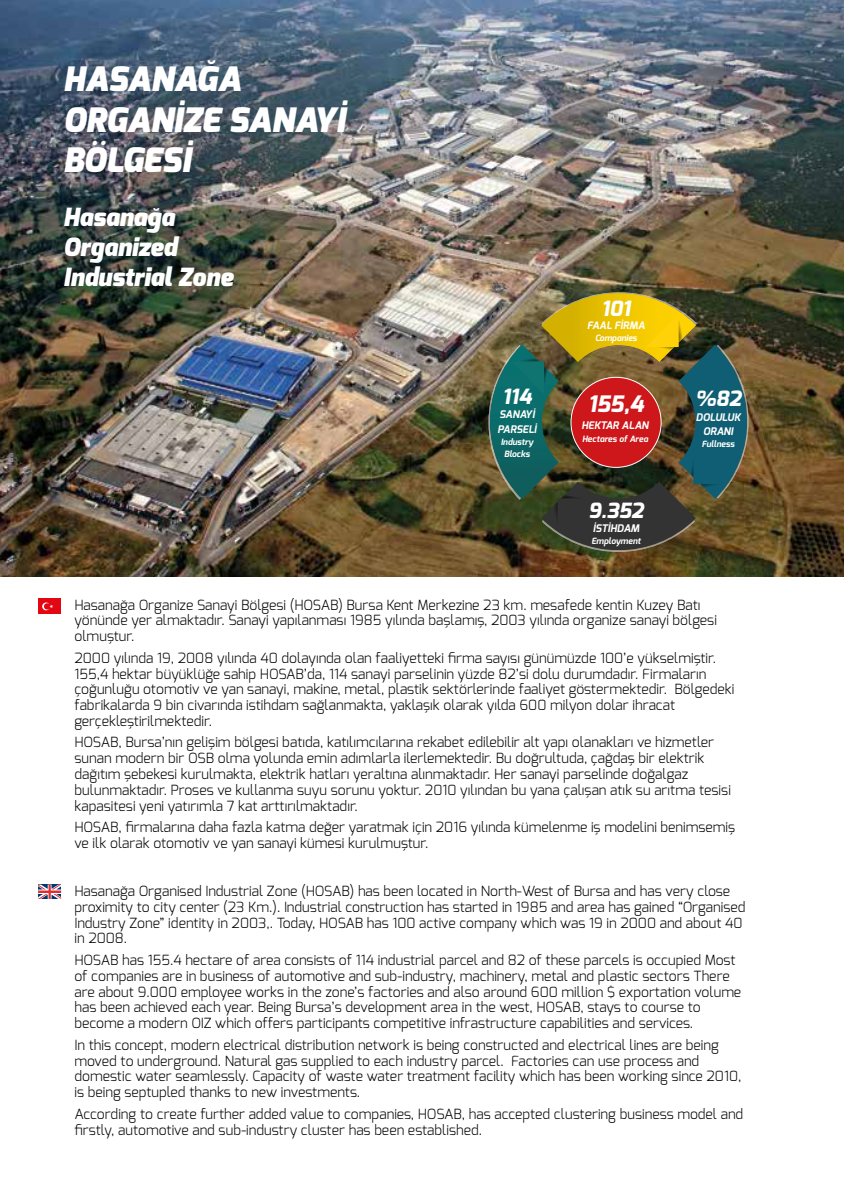
<style>
.page{position:relative;width:844px;height:1191px;background:#fff}
.page>*{position:absolute;margin:0;border:0;box-sizing:border-box;transform-origin:0 0}
.t1{font:italic 900 33.6px/40.4px "Exo";color:#fff}
.t2{font:italic 900 25.03px/30.1px "Exo";color:#fff}
.t3{font:italic 800 22.75px "Exo";color:#fff}
.t4{font:italic 800 21px "Exo";color:#fff}
.t5{font:300 14px/15.8px "Exo";color:#000}
.t6{font:italic 700 10.5px/14.5px "Exo";color:#fff}
.t7{font:italic 700 10.33px "Exo";color:#fff}
.t8{font:italic 700 8.58px/11.9px "Exo";color:#fff;text-align:center}
</style>
<div class="page">
<img style="left:0;top:0;width:843px;height:577px">
<img style="left:479px;top:283px;width:278px;height:278px">
<div style="left:571px;top:377px;width:90px;height:90px;background:#cd171a;border-radius:50%"></div>
<div style="left:38px;top:598px;width:23px;height:16px;background:#e30613"></div>
<svg style="left:42px;top:602px;width:11px;height:8px"></svg>
<svg style="left:38px;top:884px;width:23px;height:15px"></svg>
<h1 class="t1" style="left:63px;top:60px;width:284px">HASANAĞA<br>ORGANİZE SANAYİ<br>BÖLGESİ</h1>
<h2 class="t2" style="left:63px;top:203px;width:171px">Hasanağa<br>Organized<br>Industrial Zone</h2>
<h3 class="t4" style="left:502px;top:382px;width:30px">114</h3>
<p class="t6" style="left:497px;top:407px;width:41px">SANAYİ<br>PARSELİ</p>
<p class="t8" style="left:500px;top:435px;width:34px">Industry<br>Blocks</p>
<h3 class="t4" style="left:601px;top:295px;width:30px">101</h3>
<p class="t7" style="left:587px;top:318px;width:59px">FAAL FİRMA</p>
<p class="t8" style="left:595px;top:332px;width:43px">Companies</p>
<h3 class="t3" style="left:588px;top:389px;width:57px">155,4</h3>
<p class="t6" style="left:581px;top:418px;width:69px">HEKTAR ALAN</p>
<p class="t8" style="left:582px;top:433px;width:67px">Hectares of Area</p>
<h3 class="t4" style="left:588px;top:497px;width:56px">9.352</h3>
<p class="t6" style="left:592px;top:521px;width:48px">İSTİHDAM</p>
<p class="t8" style="left:591px;top:535px;width:51px">Employment</p>
<h3 class="t4" style="left:695px;top:385px;width:47px">%82</h3>
<p class="t6" style="left:695px;top:409px;width:46px;text-align:center">DOLULUK<br>ORANI</p>
<p class="t8" style="left:701px;top:438px;width:34px">Fullness</p>
<p class="t5" style="left:74px;top:596px;width:643px">Hasanağa Organize Sanayi Bölgesi (HOSAB) Bursa Kent Merkezine 23 km. mesafede kentin Kuzey Batı yönünde yer almaktadır. Sanayi yapılanması 1985 yılında başlamış, 2003 yılında organize sanayi bölgesi olmuştur.</p>
<p class="t5" style="left:74px;top:650px;width:661px">2000 yılında 19, 2008 yılında 40 dolayında olan faaliyetteki firma sayısı günümüzde 100’e yükselmiştir.<br>155,4 hektar büyüklüğe sahip HOSAB’da, 114 sanayi parselinin yüzde 82’si dolu durumdadır. Firmaların çoğunluğu otomotiv ve yan sanayi, makine, metal, plastik sektörlerinde faaliyet göstermektedir. Bölgedeki fabrikalarda 9 bin civarında istihdam sağlanmakta, yaklaşık olarak yılda 600 milyon dolar ihracat gerçekleştirilmektedir.</p>
<p class="t5" style="left:74px;top:734px;width:657px">HOSAB, Bursa’nın gelişim bölgesi batıda, katılımcılarına rekabet edilebilir alt yapı olanakları ve hizmetler sunan modern bir OSB olma yolunda emin adımlarla ilerlemektedir. Bu doğrultuda, çağdaş bir elektrik dağıtım şebekesi kurulmakta, elektrik hatları yeraltına alınmaktadır. Her sanayi parselinde doğalgaz bulunmaktadır. Proses ve kullanma suyu sorunu yoktur. 2010 yılından bu yana çalışan atık su arıtma tesisi kapasitesi yeni yatırımla 7 kat arttırılmaktadır.</p>
<p class="t5" style="left:74px;top:819px;width:662px">HOSAB, firmalarına daha fazla katma değer yaratmak için 2016 yılında kümelenme iş modelini benimsemiş ve ilk olarak otomotiv ve yan sanayi kümesi kurulmuştur.</p>
<p class="t5" style="left:74px;top:883px;width:672px">Hasanağa Organised Industrial Zone (HOSAB) has been located in North-West of Bursa and has very close proximity to city center (23 Km.). Industrial construction has started in 1985 and area has gained “Organised Industry Zone” identity in 2003,. Today, HOSAB has 100 active company which was 19 in 2000 and about 40 in 2008.</p>
<p class="t5" style="left:74px;top:952px;width:668px">HOSAB has 155.4 hectare of area consists of 114 industrial parcel and 82 of these parcels is occupied Most of companies are in business of automotive and sub-industry, machinery, metal and plastic sectors There are about 9.000 employee works in the zone’s factories and also around 600 million $ exportation volume has been achieved each year. Being Bursa’s development area in the west, HOSAB, stays to course to become a modern OIZ which offers participants competitive infrastructure capabilities and services.</p>
<p class="t5" style="left:74px;top:1036px;width:668px">In this concept, modern electrical distribution network is being constructed and electrical lines are being moved to underground. Natural gas supplied to each industry parcel. Factories can use process and domestic water seamlessly. Capacity of waste water treatment facility which has been working since 2010, is being septupled thanks to new investments.</p>
<p class="t5" style="left:74px;top:1105px;width:670px">According to create further added value to companies, HOSAB, has accepted clustering business model and firstly, automotive and sub-industry cluster has been established.</p>
</div>
